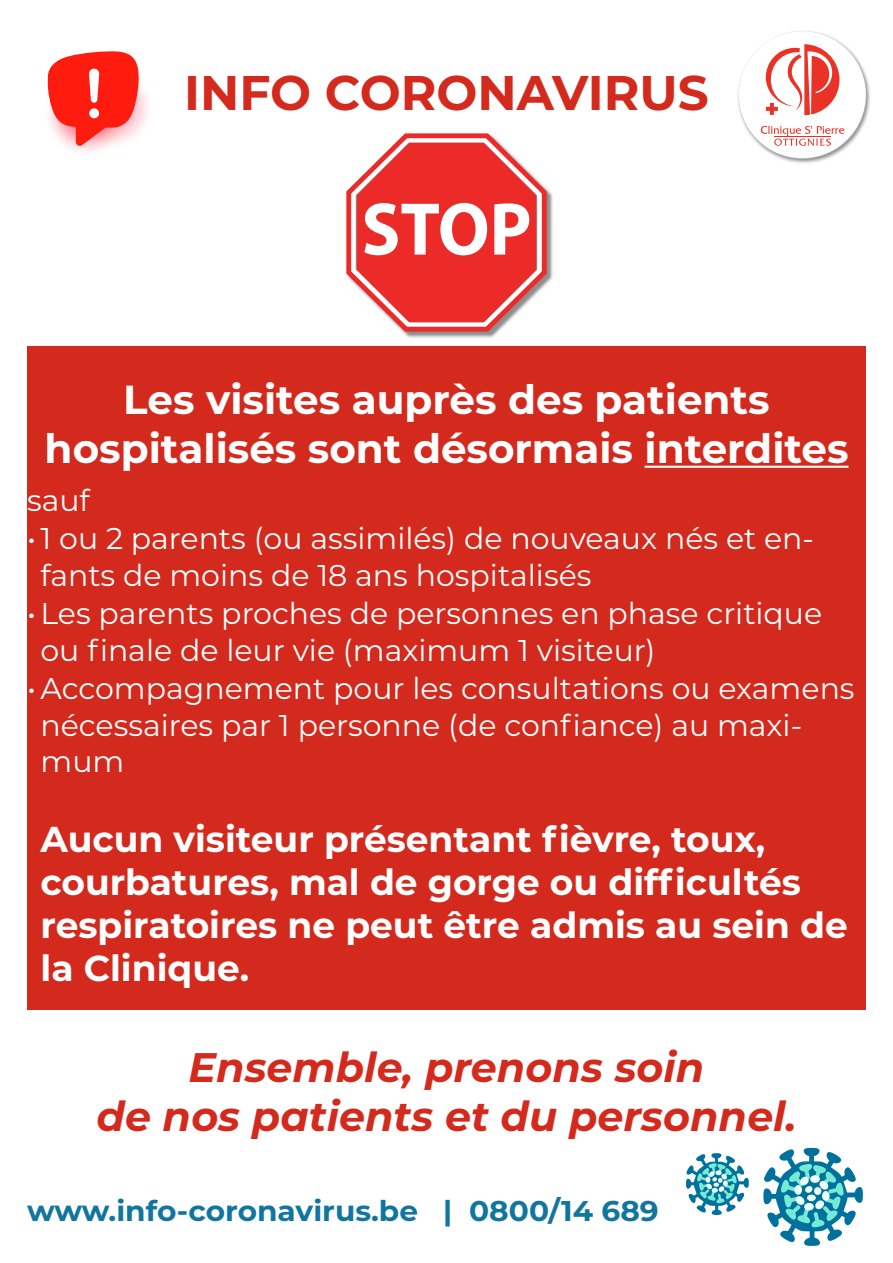
<style>
.page{position:relative;width:893px;height:1263px;background:#fff}
.page>*{position:absolute;margin:0;border:0;box-sizing:border-box;transform-origin:0 0}
.t1{font:700 75.3px "Myriad Pro";color:#fff;scale:.96 1}
.t2{font:700 48.6px "Montserrat";color:#d4291d}
.t3{font:italic 700 41.25px/49.5px "Montserrat";color:#d4291d;text-align:center}
.t4{font:700 40.5px/48.6px "Montserrat";color:#fff;text-align:center}
.t5{font:700 36px/43.2px "Montserrat";color:#fff}
.t6{font:30px/37.5px "Montserrat";color:#fff}
.t7{font:700 28.5px "Montserrat";color:#10759f;scale:1.04 1}
</style>
<div class="page">
<div style="left:27px;top:346px;width:839px;height:664px;background:#d4291d"></div>
<hr style="left:644px;top:466px;width:204px;height:2px;background:#fff">
<svg style="left:47px;top:51px;width:101px;height:101px"></svg>
<div style="left:89px;top:108px;width:10px;height:10px;background:#fff;border-radius:50%"></div>
<svg style="left:763px;top:1148px;width:100px;height:98px"></svg>
<div style="left:814px;top:1187px;width:7px;height:8px;background:#ebfffb;border-radius:50%"></div>
<div style="left:807px;top:1194px;width:9px;height:7px;background:#ebfffb;border-radius:50%"></div>
<svg style="left:686px;top:1153px;width:63px;height:62px"></svg>
<img style="left:738px;top:31px;width:132px;height:132px">
<div style="left:739px;top:31px;width:127px;height:127px;background:#fff;border-radius:50%"></div>
<svg style="left:761px;top:44px;width:83px;height:102px"></svg>
<hr style="left:774px;top:136px;width:57px;height:1px;background:#ec3124">
<div style="left:347px;top:134px;width:207px;height:204px;background:#231f20;opacity:.51"></div>
<svg style="left:346px;top:133px;width:203px;height:201px"></svg>
<p class="t2" style="left:184px;top:58px;width:526px">INFO CORONAVIRUS</p>
<h1 class="t1" style="left:361px;top:180px;width:179px">STOP</h1>
<p class="t4" style="left:44px;top:373px;width:805px">Les visites auprès des patients hospitalisés sont désormais interdites</p>
<p class="t6" style="left:27px;top:481px;width:64px">sauf</p>
<p class="t6" style="left:40px;top:518px;width:775px;text-indent:-14px">• 1 ou 2 parents (ou assimilés) de nouveaux nés et en&shy;fants de moins de 18 ans hospitalisés</p>
<p class="t6" style="left:40px;top:593px;width:783px;text-indent:-14px">• Les parents proches de personnes en phase critique ou finale de leur vie (maximum 1 visiteur)</p>
<p class="t6" style="left:40px;top:669px;width:816px;line-height:36.8px;text-indent:-14px">• Accompagnement pour les consultations ou examens nécessaires par 1 personne (de confiance) au maxi&shy;mum</p>
<p class="t5" style="left:40px;top:815px;width:809px">Aucun visiteur présentant fièvre, toux, courbatures, mal de gorge ou difficultés respiratoires ne peut être admis au sein de la Clinique.</p>
<p class="t3" style="left:96px;top:1040px;width:702px">Ensemble, prenons soin<br>de nos patients et du personnel.</p>
<p class="t7" style="left:27px;top:1191px;width:609px">www.info-coronavirus.be | 0800/14 689</p>
</div>
